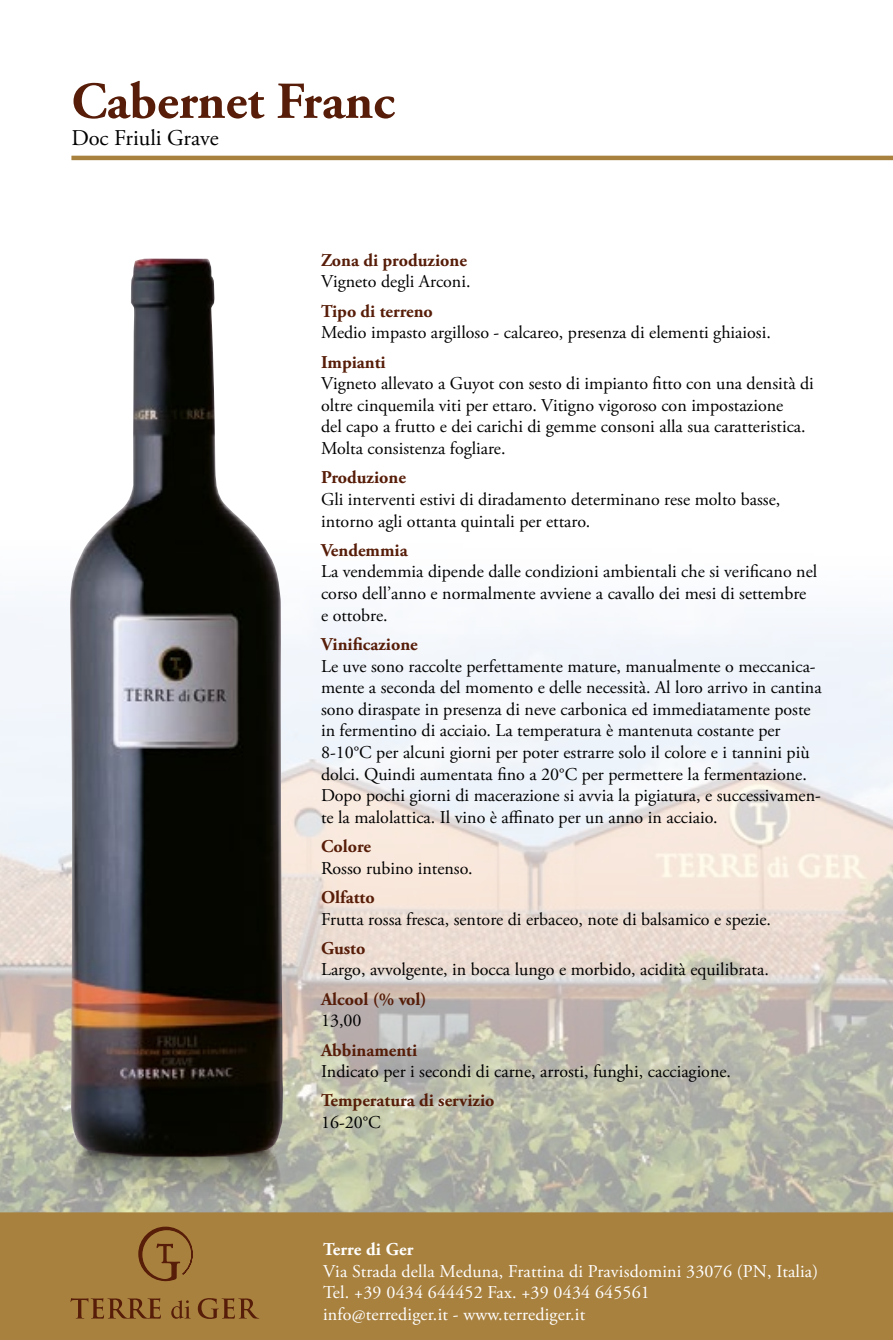
<style>
.page{position:relative;width:893px;height:1340px;background:#fff}
.page>*{position:absolute;margin:0;border:0;box-sizing:border-box;transform-origin:0 0}
.t1{font:700 51.75px "Adobe Garamond Pro";color:#571d08}
.t2{font:22.5px "Adobe Garamond Pro";color:#000}
.t3{font:18px/21.6px "Adobe Garamond Pro";color:#000}
.t4{font:700 18px "Adobe Garamond Pro";color:#571d08}
.t5{font:18px/21.6px "Adobe Garamond Pro";letter-spacing:.01em;color:#fff}
.t6{font:700 18px "Adobe Garamond Pro";letter-spacing:.01em;color:#fff}
</style>
<div class="page">
<img style="left:0;top:607px;width:893px;height:605px">
<img style="left:0;top:1081px;width:369px;height:131px">
<img style="left:70px;top:258px;width:213px;height:898px">
<hr style="left:71px;top:156px;width:822px;height:4px;background:#a8813f">
<div style="left:0;top:1212px;width:893px;height:127px;background:#a8813f"></div>
<svg style="left:71px;top:1298px;width:90px;height:20px;background:#8e612d"></svg>
<svg style="left:171px;top:1300px;width:20px;height:18px"></svg>
<svg style="left:198px;top:1298px;width:61px;height:20px"></svg>
<svg style="left:138px;top:1225px;width:55px;height:57px;background:#966b33"></svg>
<h1 class="t1" style="left:71px;top:71px;width:325px">Cabernet Franc</h1>
<p class="t2" style="left:71px;top:124px;width:149px">Doc Friuli Grave</p>
<p class="t4" style="left:321px;top:250px;width:147px">Zona di produzione</p>
<p class="t3" style="left:321px;top:271px;width:151px">Vigneto degli Arconi.</p>
<p class="t4" style="left:321px;top:300px;width:113px">Tipo di terreno</p>
<p class="t3" style="left:321px;top:322px;width:451px">Medio impasto argilloso - calcareo, presenza di elementi ghiaiosi.</p>
<p class="t4" style="left:321px;top:351px;width:66px">Impianti</p>
<p class="t3" style="left:321px;top:373px;width:494px">Vigneto allevato a Guyot con sesto di impianto fitto con una densità di oltre cinquemila viti per ettaro. Vitigno vigoroso con impostazione<br>del capo a frutto e dei carichi di gemme consoni alla sua caratteristica.<br>Molta consistenza fogliare.</p>
<p class="t4" style="left:321px;top:467px;width:86px">Produzione</p>
<p class="t3" style="left:321px;top:489px;width:461px">Gli interventi estivi di diradamento determinano rese molto basse, intorno agli ottanta quintali per ettaro.</p>
<p class="t4" style="left:321px;top:539px;width:88px">Vendemmia</p>
<p class="t3" style="left:321px;top:561px;width:498px">La vendemmia dipende dalle condizioni ambientali che si verificano nel corso dell’anno e normalmente avviene a cavallo dei mesi di settembre e ottobre.</p>
<p class="t4" style="left:321px;top:633px;width:98px">Vinificazione</p>
<p class="t3" style="left:321px;top:655px;width:502px">Le uve sono raccolte perfettamente mature, manualmente o meccanica&shy;mente a seconda del momento e delle necessità. Al loro arrivo in cantina sono diraspate in presenza di neve carbonica ed immediatamente poste in fermentino di acciaio. La temperatura è mantenuta costante per 8-10°C per alcuni giorni per poter estrarre solo il colore e i tannini più dolci. Quindi aumentata fino a 20°C per permettere la fermentazione.<br>Dopo pochi giorni di macerazione si avvia la pigiatura, e successivamen&shy;te la malolattica. Il vino è affinato per un anno in acciaio.</p>
<p class="t4" style="left:321px;top:835px;width:51px">Colore</p>
<p class="t3" style="left:321px;top:857px;width:153px">Rosso rubino intenso.</p>
<p class="t4" style="left:321px;top:886px;width:55px">Olfatto</p>
<p class="t3" style="left:321px;top:908px;width:451px">Frutta rossa fresca, sentore di erbaceo, note di balsamico e spezie.</p>
<p class="t4" style="left:321px;top:937px;width:46px">Gusto</p>
<p class="t3" style="left:321px;top:959px;width:449px">Largo, avvolgente, in bocca lungo e morbido, acidità equilibrata.</p>
<p class="t4" style="left:321px;top:988px;width:107px">Alcool (% vol)</p>
<p class="t3" style="left:321px;top:1010px;width:42px">13,00</p>
<p class="t4" style="left:321px;top:1039px;width:98px">Abbinamenti</p>
<p class="t3" style="left:321px;top:1061px;width:412px">Indicato per i secondi di carne, arrosti, funghi, cacciagione.</p>
<p class="t4" style="left:321px;top:1090px;width:175px">Temperatura di servizio</p>
<p class="t3" style="left:321px;top:1112px;width:61px">16-20°C</p>
<p class="t6" style="left:323px;top:1238px;width:92px">Terre di Ger</p>
<p class="t5" style="left:323px;top:1260px;width:497px">Via Strada della Meduna, Frattina di Pravisdomini 33076 (PN, Italia)<br>Tel. +39 0434 644452 Fax. +39 0434 645561<br>info@terrediger.it - www.terrediger.it</p>
</div>
